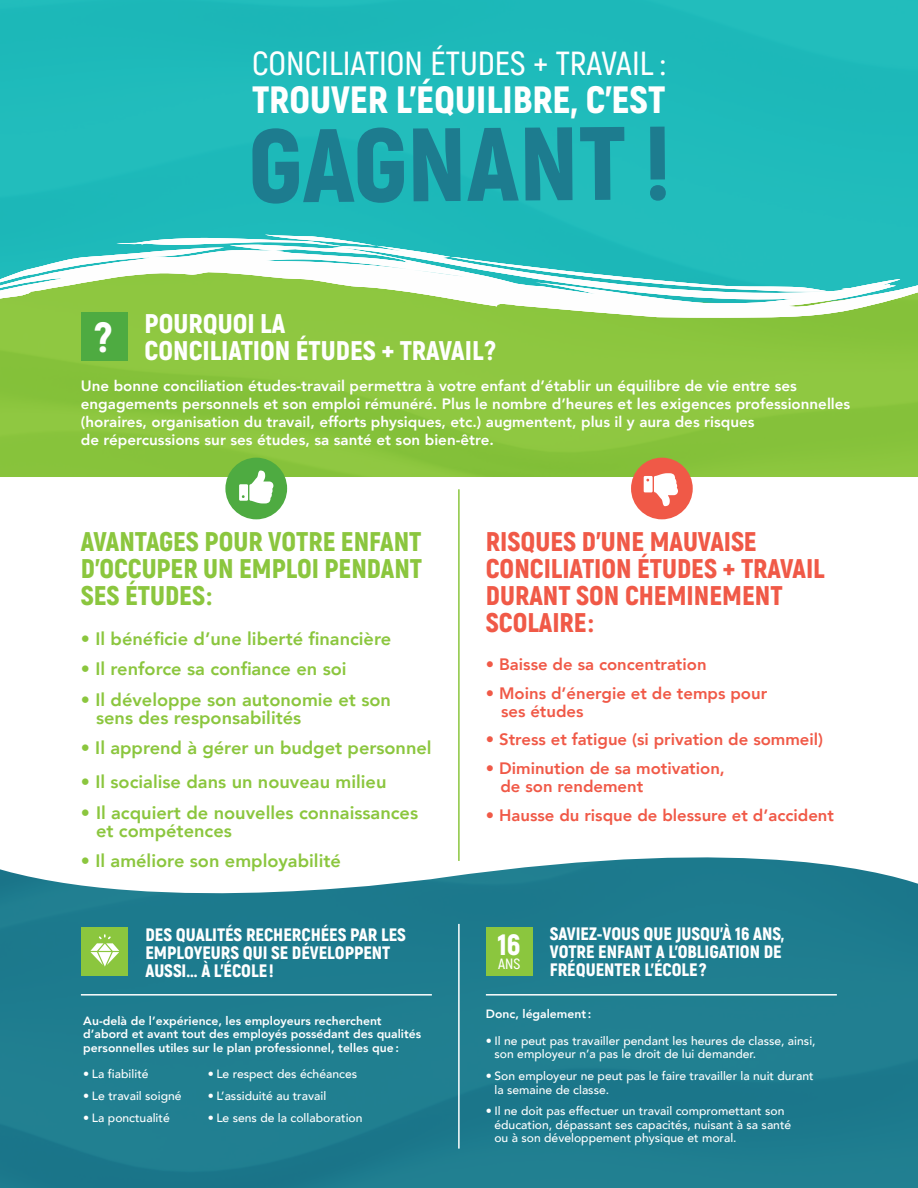
<style>
.page{position:relative;width:918px;height:1188px;background:#fff}
.page>*{position:absolute;margin:0;border:0;box-sizing:border-box;transform-origin:0 0}
.t1{font:900 103.95px "Akrobat";letter-spacing:-.01em;color:#1d7c8f}
.t2{font:900 42.15px "Akrobat";color:#fff}
.t3{font:900 37.95px "Akrobat";color:#fff}
.t4{font:600 33.45px "Akrobat";color:#fff}
.t5{font:900 29.4px "Akrobat";color:#fff}
.t6{font:900 27px/27px "Akrobat";color:#f05947}
.t7{font:900 27px/27px "Akrobat";color:#8bc63e;text-align:justify}
.t8{font:900 27px/27px "Akrobat";color:#fff}
.t9{font:800 18px/18px "Avenir";color:#8bc63e}
.t10{font:900 18px/18px "Akrobat";color:#fff}
.t11{font:800 16.5px/18px "Avenir";color:#f05947}
.t12{font:800 15px/18px "Avenir";color:#fff}
.t13{font:600 14.85px "Akrobat";color:#fff}
.t14{font:500 12px/13.5px "Avenir";color:#fff}
.t15{font:800 12px/13.5px "Avenir";color:#fff}
</style>
<div class="page">
<img style="left:0;top:0;width:918px;height:1188px">
<svg style="left:0;top:477px;width:918px;height:443px"></svg>
<hr style="left:486px;top:994px;width:351px;height:2px;background:#fff">
<hr style="left:81px;top:994px;width:351px;height:2px;background:#fff">
<hr style="left:458px;top:924px;width:2px;height:225px;background:#fff">
<hr style="left:458px;top:489px;width:2px;height:372px;background:#8bc63e">
<svg style="left:0;top:238px;width:918px;height:80px"></svg>
<svg style="left:265px;top:235px;width:564px;height:57px"></svg>
<div style="left:486px;top:927px;width:47px;height:49px;background:#8bc63e"></div>
<div style="left:81px;top:927px;width:47px;height:49px;background:#8bc63e"></div>
<svg style="left:90px;top:934px;width:29px;height:33px"></svg>
<div style="left:81px;top:312px;width:47px;height:49px;background:#4eab41"></div>
<div style="left:225px;top:458px;width:62px;height:61px;background:#4eab41;border-radius:50%"></div>
<svg style="left:239px;top:471px;width:34px;height:32px"></svg>
<div style="left:631px;top:458px;width:62px;height:61px;background:#f05947;border-radius:50%"></div>
<svg style="left:644px;top:473px;width:34px;height:33px"></svg>
<h3 class="t4" style="left:252px;top:43px;width:415px">CONCILIATION ÉTUDES + TRAVAIL :</h3>
<h3 class="t3" style="left:252px;top:76px;width:415px">TROUVER L’ÉQUILIBRE, C’EST</h3>
<h1 class="t1" style="left:248px;top:97px;width:427px">GAGNANT !</h1>
<h3 class="t8" style="left:145px;top:310px;width:353px">POURQUOI LA<br>CONCILIATION ÉTUDES + TRAVAIL ?</h3>
<p class="t12" style="left:81px;top:377px;width:771px">Une bonne conciliation études-travail permettra à votre enfant d’établir un équilibre de vie entre ses engagements personnels et son emploi rémunéré. Plus le nombre d’heures et les exigences professionnelles (horaires, organisation du travail, efforts physiques, etc.) augmentent, plus il y aura des risques<br>de répercussions sur ses études, sa santé et son bien-être.</p>
<h2 class="t2" style="left:95px;top:309px;width:19px">?</h2>
<h3 class="t7" style="left:81px;top:528px;width:343px">AVANTAGES POUR VOTRE ENFANT D’OCCUPER UN EMPLOI PENDANT SES ÉTUDES :</h3>
<h3 class="t9" style="left:81px;top:629px;width:312px">• Il bénéficie d’une liberté financière</h3>
<h3 class="t9" style="left:81px;top:660px;width:267px">• Il renforce sa confiance en soi</h3>
<h3 class="t9" style="left:96px;top:691px;width:297px;text-indent:-15px">• Il développe son autonomie et son sens des responsabilités</h3>
<h3 class="t9" style="left:81px;top:739px;width:352px">• Il apprend à gérer un budget personnel</h3>
<h3 class="t9" style="left:81px;top:773px;width:307px">• Il socialise dans un nouveau milieu</h3>
<h3 class="t9" style="left:96px;top:803px;width:324px;text-indent:-15px">• Il acquiert de nouvelles connaissances et compétences</h3>
<h3 class="t9" style="left:81px;top:852px;width:262px">• Il améliore son employabilité</h3>
<h3 class="t10" style="left:145px;top:925px;width:262px">DES QUALITÉS RECHERCHÉES PAR LES<br>EMPLOYEURS QUI SE DÉVELOPPENT<br>AUSSI... À L’ÉCOLE !</h3>
<p class="t15" style="left:83px;top:1014px;width:339px">Au-delà de l’expérience, les employeurs recherchent d’abord et avant tout des employés possédant des qualités personnelles utiles sur le plan professionnel, telles que :</p>
<p class="t14" style="left:83px;top:1067px;width:67px">• La fiabilité</p>
<p class="t14" style="left:208px;top:1067px;width:151px">• Le respect des échéances</p>
<p class="t14" style="left:83px;top:1088px;width:100px">• Le travail soigné</p>
<p class="t14" style="left:208px;top:1088px;width:120px">• L’assiduité au travail</p>
<p class="t14" style="left:83px;top:1110px;width:88px">• La ponctualité</p>
<p class="t14" style="left:208px;top:1110px;width:156px">• Le sens de la collaboration</p>
<h3 class="t6" style="left:486px;top:528px;width:340px">RISQUES D’UNE MAUVAISE<br>CONCILIATION ÉTUDES + TRAVAIL<br>DURANT SON CHEMINEMENT<br>SCOLAIRE :</h3>
<h3 class="t11" style="left:486px;top:655px;width:222px">• Baisse de sa concentration</h3>
<h3 class="t11" style="left:501px;top:684px;width:268px;text-indent:-15px">• Moins d’énergie et de temps pour ses études</h3>
<h3 class="t11" style="left:486px;top:731px;width:339px">• Stress et fatigue (si privation de sommeil)</h3>
<h3 class="t11" style="left:500px;top:759px;width:226px;text-indent:-15px">• Diminution de sa motivation, de son rendement</h3>
<h3 class="t11" style="left:486px;top:806px;width:350px">• Hausse du risque de blessure et d’accident</h3>
<h3 class="t5" style="left:497px;top:926px;width:25px">16</h3>
<p class="t13" style="left:498px;top:954px;width:24px">ANS</p>
<h3 class="t10" style="left:550px;top:925px;width:236px">SAVIEZ-VOUS QUE JUSQU’À 16 ANS,<br>VOTRE ENFANT A L’OBLIGATION DE<br>FRÉQUENTER L’ÉCOLE ?</h3>
<p class="t15" style="left:486px;top:1007px;width:107px">Donc, légalement :</p>
<p class="t14" style="left:495px;top:1033px;width:323px;text-indent:-9px">• Il ne peut pas travailler pendant les heures de classe, ainsi, son employeur n’a pas le droit de lui demander.</p>
<p class="t14" style="left:495px;top:1068px;width:321px;text-indent:-9px">• Son employeur ne peut pas le faire travailler la nuit durant la semaine de classe.</p>
<p class="t14" style="left:494px;top:1104px;width:298px;text-indent:-9px">• Il ne doit pas effectuer un travail compromettant son éducation, dépassant ses capacités, nuisant à sa santé ou à son développement physique et moral.</p>
</div>
